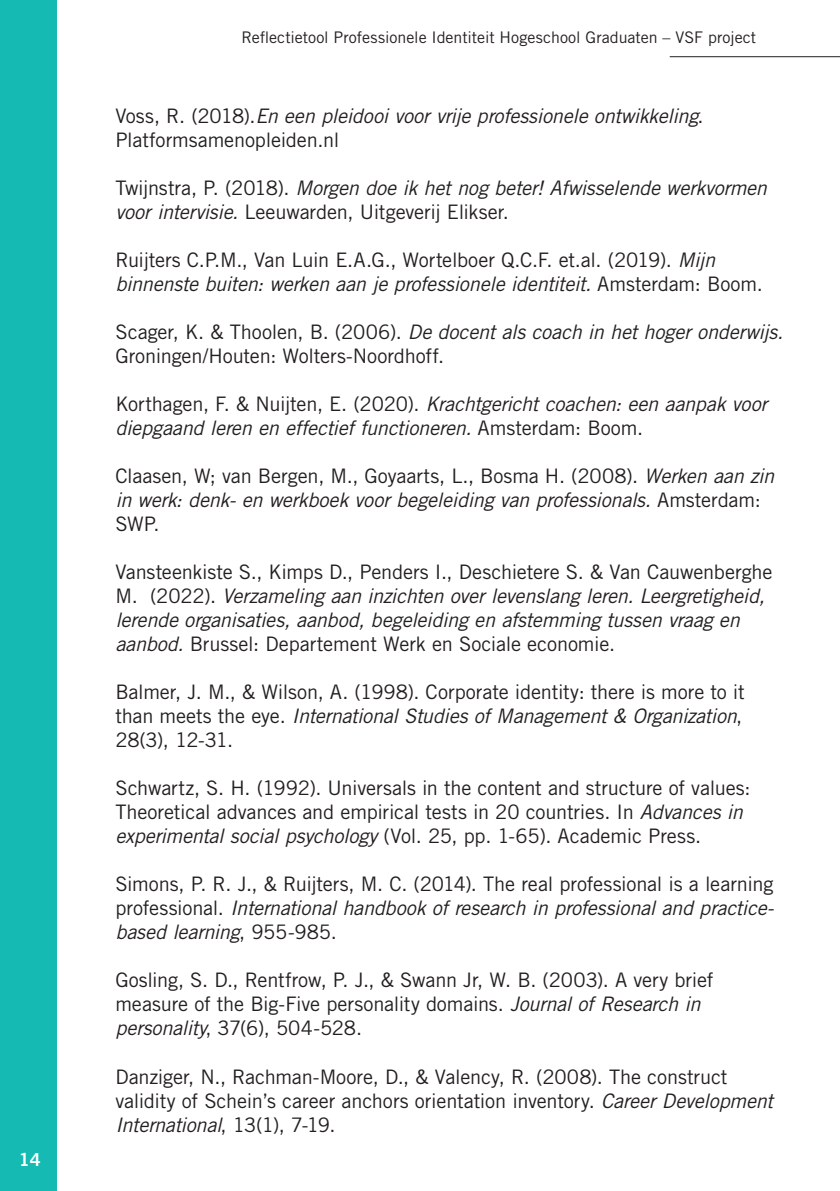
<style>
.page{position:relative;width:840px;height:1191px;background:#fff}
.page>*{position:absolute;margin:0;border:0;box-sizing:border-box;transform-origin:0 0}
.t1{font:20px/24px "Trade Gothic LT Std";letter-spacing:-.01em;color:#231f20}
.t2{font:italic 20px/24px "Trade Gothic LT Std";letter-spacing:-.01em;color:#231f20}
.t3{font:18px "Trade Gothic LT Std Bd 2";color:#fff}
.t4{font:16px "Trade Gothic LT Std";color:#231f20}
.s1{font-style:normal}
.s2{font-style:italic}
</style>
<div class="page">
<hr style="left:669px;top:56px;width:170px;height:1px;background:#231f20">
<div style="left:0;top:0;width:57px;height:1191px;background:#15bbb3"></div>
<p class="t3" style="left:19px;top:1148px;width:23px">14</p>
<p class="t4" style="left:241px;top:27px;width:516px">Reflectietool Professionele Identiteit Hogeschool Graduaten – VSF project</p>
<p class="t2" style="left:115px;top:104px;width:589px"><span class="s1">Voss, R. (2018).</span>En een pleidooi voor vrije professionele ontwikkeling<span class="s1">.<br>Platformsamenopleiden.nl</span></p>
<p class="t2" style="left:115px;top:176px;width:652px"><span class="s1">Twijnstra, P. (2018).</span> Morgen doe ik het nog beter! Afwisselende werkvormen voor intervisie. <span class="s1">Leeuwarden, Uitgeverij Elikser.</span></p>
<p class="t1" style="left:115px;top:248px;width:648px">Ruijters C.P.M., Van Luin E.A.G., Wortelboer Q.C.F. et.al. (2019). <span class="s2">Mijn binnenste buiten: werken aan je professionele identiteit.</span> Amsterdam: Boom.</p>
<p class="t1" style="left:115px;top:320px;width:669px">Scager, K. &amp; Thoolen, B. (2006). <span class="s2">De docent als coach in het hoger onderwijs.<br></span>Groningen/Houten: Wolters-Noordhoff.</p>
<p class="t2" style="left:115px;top:392px;width:653px"><span class="s1">Korthagen, F. &amp; Nuijten, E. (2020).</span> Krachtgericht coachen: een aanpak voor diepgaand leren en effectief functioneren. <span class="s1">Amsterdam: Boom.</span></p>
<p class="t2" style="left:115px;top:464px;width:660px"><span class="s1">Claasen, W; van Bergen, M., Goyaarts, L., Bosma H. (2008).</span> Werken aan zin in werk: denk- en werkboek voor begeleiding van professionals. <span class="s1">Amsterdam:<br>SWP.</span></p>
<p class="t2" style="left:115px;top:560px;width:658px"><span class="s1">Vansteenkiste S., Kimps D., Penders I., Deschietere S. &amp; Van Cauwenberghe M. (2022).</span> Verzameling aan inzichten over levenslang leren. Leergretigheid, lerende organisaties, aanbod, begeleiding en afstemming tussen vraag en aanbod. <span class="s1">Brussel: Departement Werk en Sociale economie.</span></p>
<p class="t1" style="left:115px;top:680px;width:630px">Balmer, J. M., &amp; Wilson, A. (1998). Corporate identity: there is more to it than meets the eye. <span class="s2">International Studies of Management &amp; Organization</span>,<br>28(3), 12-31.</p>
<p class="t1" style="left:115px;top:776px;width:636px">Schwartz, S. H. (1992). Universals in the content and structure of values:<br>Theoretical advances and empirical tests in 20 countries. In <span class="s2">Advances in experimental social psychology</span> (Vol. 25, pp. 1-65). Academic Press.</p>
<p class="t1" style="left:115px;top:872px;width:659px;text-align:justify">Simons, P. R. J., &amp; Ruijters, M. C. (2014). The real professional is a learning professional. <span class="s2">International handbook of research in professional and practice&shy;based learning</span>, 955-985.</p>
<p class="t1" style="left:115px;top:968px;width:599px">Gosling, S. D., Rentfrow, P. J., &amp; Swann Jr, W. B. (2003). A very brief measure of the Big-Five personality domains. <span class="s2">Journal of Research in personality</span>, 37(6), 504-528.</p>
<p class="t1" style="left:115px;top:1064px;width:659px">Danziger, N., Rachman-Moore, D., &amp; Valency, R. (2008). The construct validity of Schein’s career anchors orientation inventory. <span class="s2">Career Development<br>International</span>, 13(1), 7-19.</p>
</div>
